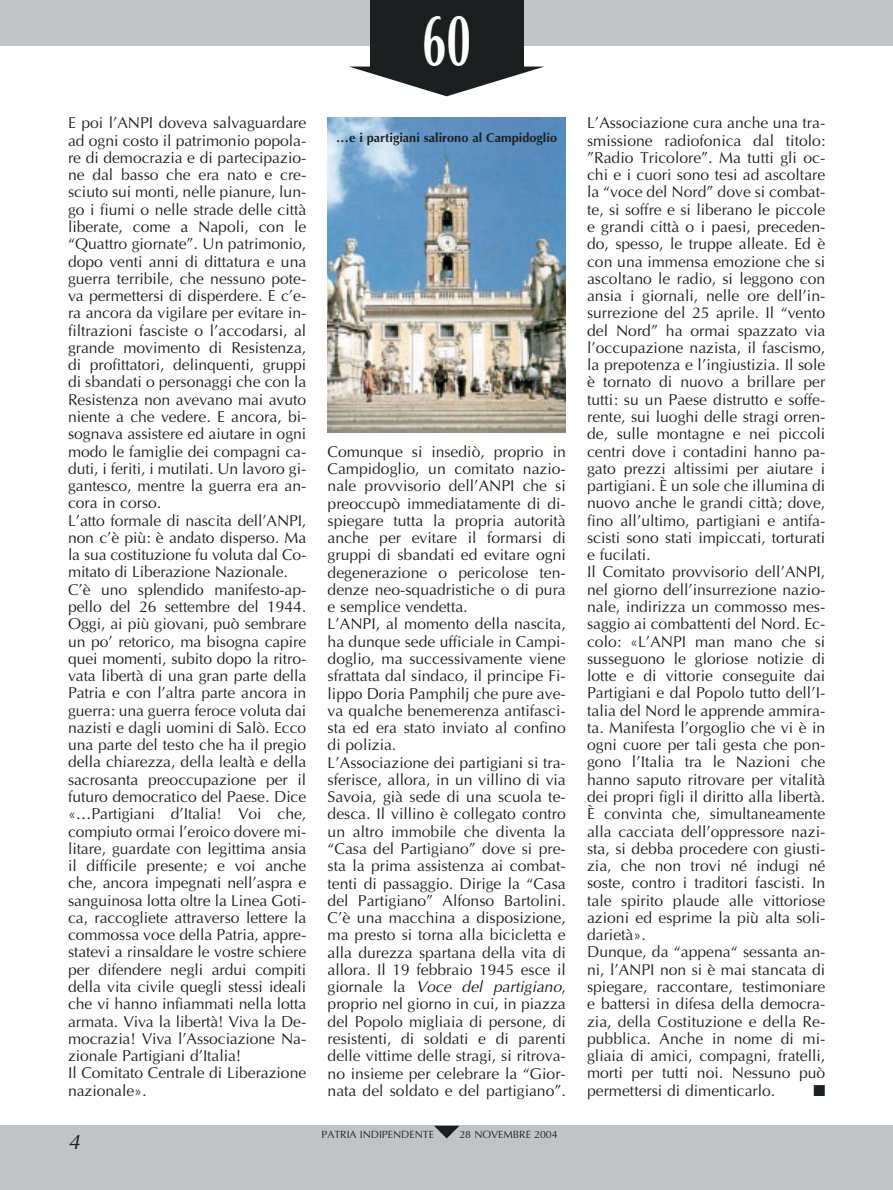
<style>
.page{position:relative;width:893px;height:1190px;background:#fff}
.page>*{position:absolute;margin:0;border:0;box-sizing:border-box;transform-origin:0 0}
.t1{font:700 73.35px "Optima";color:#fff;scale:.59 1}
.t2{font:italic 21px "Optima";color:#1c1f20}
.t3{font:15.75px/17.2px "Optima";color:#1c1f20}
.t4{font:15.75px "Zapf Dingbats";color:#1c1f20}
.t5{font:700 12.75px "Optima";color:#1c1f20}
.t6{font:10.5px "Optima";color:#1c1f20}
.s1{font-style:italic}
</style>
<div class="page">
<div style="left:0;top:0;width:892px;height:45px;background:#c2c3c5"></div>
<div style="left:0;top:1125px;width:892px;height:65px;background:#c2c3c5"></div>
<svg style="left:434px;top:1125px;width:25px;height:13px"></svg>
<img style="left:327px;top:118px;width:239px;height:314px">
<div style="left:370px;top:0;width:153px;height:67px;background:#1c1f20"></div>
<svg style="left:350px;top:67px;width:193px;height:29px"></svg>
<h1 class="t1" style="left:422px;top:10px;width:83px">60</h1>
<p class="t3" style="left:68px;top:116px;width:240px">E poi l’ANPI doveva salvaguardare ad ogni costo il patrimonio popola&shy;re di democrazia e di partecipazio&shy;ne dal basso che era nato e cre&shy;sciuto sui monti, nelle pianure, lun&shy;go i fiumi o nelle strade delle città liberate, come a Napoli, con le “Quattro giornate”. Un patrimonio, dopo venti anni di dittatura e una guerra terribile, che nessuno pote&shy;va permettersi di disperdere. E c’e&shy;ra ancora da vigilare per evitare in&shy;filtrazioni fasciste o l’accodarsi, al grande movimento di Resistenza, di profittatori, delinquenti, gruppi di sbandati o personaggi che con la Resistenza non avevano mai avuto niente a che vedere. E ancora, bi&shy;sognava assistere ed aiutare in ogni modo le famiglie dei compagni ca&shy;duti, i feriti, i mutilati. Un lavoro gi&shy;gantesco, mentre la guerra era an&shy;cora in corso.<br>L’atto formale di nascita dell’ANPI, non c’è più: è andato disperso. Ma la sua costituzione fu voluta dal Co&shy;mitato di Liberazione Nazionale.<br>C’è uno splendido manifesto-ap&shy;pello del 26 settembre del 1944.<br>Oggi, ai più giovani, può sembrare un po’ retorico, ma bisogna capire quei momenti, subito dopo la ritro&shy;vata libertà di una gran parte della Patria e con l’altra parte ancora in guerra: una guerra feroce voluta dai nazisti e dagli uomini di Salò. Ecco una parte del testo che ha il pregio della chiarezza, della lealtà e della sacrosanta preoccupazione per il futuro democratico del Paese. Dice «…Partigiani d’Italia! Voi che, compiuto ormai l’eroico dovere mi&shy;litare, guardate con legittima ansia il difficile presente; e voi anche che, ancora impegnati nell’aspra e sanguinosa lotta oltre la Linea Goti&shy;ca, raccogliete attraverso lettere la commossa voce della Patria, appre&shy;statevi a rinsaldare le vostre schiere per difendere negli ardui compiti della vita civile quegli stessi ideali che vi hanno infiammati nella lotta armata. Viva la libertà! Viva la De&shy;mocrazia! Viva l’Associazione Na&shy;zionale Partigiani d’Italia!<br>Il Comitato Centrale di Liberazione nazionale».</p>
<h2 class="t2" style="left:68px;top:1132px;width:13px">4</h2>
<p class="t5" style="left:336px;top:132px;width:222px">…e i partigiani salirono al Campidoglio</p>
<p class="t3" style="left:327px;top:444px;width:240px">Comunque si insediò, proprio in Campidoglio, un comitato nazio&shy;nale provvisorio dell’ANPI che si preoccupò immediatamente di di&shy;spiegare tutta la propria autorità anche per evitare il formarsi di gruppi di sbandati ed evitare ogni degenerazione o pericolose ten&shy;denze neo-squadristiche o di pura e semplice vendetta.<br>L’ANPI, al momento della nascita, ha dunque sede ufficiale in Campi&shy;doglio, ma successivamente viene sfrattata dal sindaco, il principe Fi&shy;lippo Doria Pamphilj che pure ave&shy;va qualche benemerenza antifasci&shy;sta ed era stato inviato al confino di polizia.<br>L’Associazione dei partigiani si tra&shy;sferisce, allora, in un villino di via Savoia, già sede di una scuola te&shy;desca. Il villino è collegato contro un altro immobile che diventa la “Casa del Partigiano” dove si pre&shy;sta la prima assistenza ai combat&shy;tenti di passaggio. Dirige la “Casa del Partigiano” Alfonso Bartolini.<br>C’è una macchina a disposizione, ma presto si torna alla bicicletta e alla durezza spartana della vita di allora. Il 19 febbraio 1945 esce il giornale la <span class="s1">Voce del partigiano</span>, proprio nel giorno in cui, in piazza del Popolo migliaia di persone, di resistenti, di soldati e di parenti delle vittime delle stragi, si ritrova&shy;no insieme per celebrare la “Gior&shy;nata del soldato e del partigiano”.</p>
<p class="t6" style="left:321px;top:1130px;width:114px">PATRIA INDIPENDENTE</p>
<p class="t6" style="left:459px;top:1130px;width:100px">28 NOVEMBRE 2004</p>
<p class="t3" style="left:587px;top:116px;width:240px">L’Associazione cura anche una tra&shy;smissione radiofonica dal titolo: ”Radio Tricolore”. Ma tutti gli oc&shy;chi e i cuori sono tesi ad ascoltare la “voce del Nord” dove si combat&shy;te, si soffre e si liberano le piccole e grandi città o i paesi, preceden&shy;do, spesso, le truppe alleate. Ed è con una immensa emozione che si ascoltano le radio, si leggono con ansia i giornali, nelle ore dell’in&shy;surrezione del 25 aprile. Il “vento del Nord” ha ormai spazzato via l’occupazione nazista, il fascismo, la prepotenza e l’ingiustizia. Il sole è tornato di nuovo a brillare per tutti: su un Paese distrutto e soffe&shy;rente, sui luoghi delle stragi orren&shy;de, sulle montagne e nei piccoli centri dove i contadini hanno pa&shy;gato prezzi altissimi per aiutare i partigiani. È un sole che illumina di nuovo anche le grandi città; dove, fino all’ultimo, partigiani e antifa&shy;scisti sono stati impiccati, torturati e fucilati.<br>Il Comitato provvisorio dell’ANPI, nel giorno dell’insurrezione nazio&shy;nale, indirizza un commosso mes&shy;saggio ai combattenti del Nord. Ec&shy;colo: «L’ANPI man mano che si susseguono le gloriose notizie di lotte e di vittorie conseguite dai Partigiani e dal Popolo tutto dell’I&shy;talia del Nord le apprende ammira&shy;ta. Manifesta l’orgoglio che vi è in ogni cuore per tali gesta che pon&shy;gono l’Italia tra le Nazioni che hanno saputo ritrovare per vitalità dei propri figli il diritto alla libertà.<br>È convinta che, simultaneamente alla cacciata dell’oppressore nazi&shy;sta, si debba procedere con giusti&shy;zia, che non trovi né indugi né soste, contro i traditori fascisti. In tale spirito plaude alle vittoriose azioni ed esprime la più alta soli&shy;darietà».<br>Dunque, da “appena“ sessanta an&shy;ni, l’ANPI non si è mai stancata di spiegare, raccontare, testimoniare e battersi in difesa della democra&shy;zia, della Costituzione e della Re&shy;pubblica. Anche in nome di mi&shy;gliaia di amici, compagni, fratelli, morti per tutti noi. Nessuno può permettersi di dimenticarlo.</p>
<p class="t4" style="left:813px;top:1082px;width:13px">■</p>
</div>
